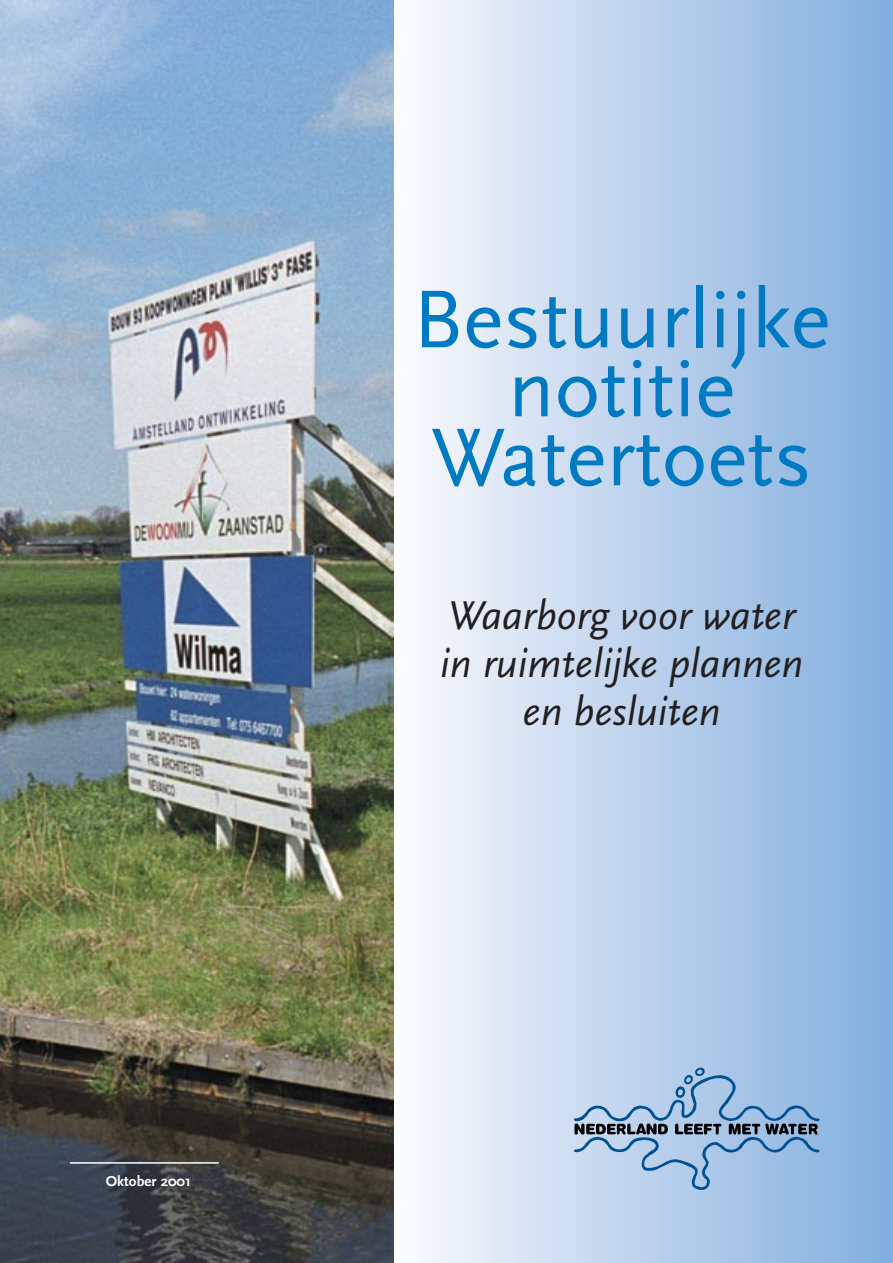
<style>
.page{position:relative;width:893px;height:1263px;background:#fff}
.page>*{position:absolute;margin:0;border:0;box-sizing:border-box;transform-origin:0 0}
.t1{font:85.5px/69px "Scala Sans";color:#007ac2;text-align:center}
.t2{font:italic 42px/48px "Scala Sans";color:#231f20;text-align:center}
.t3{font:700 15px "Scala Sans";color:#fff}
</style>
<div class="page">
<div style="left:394px;top:0;width:498px;height:1263px;background:linear-gradient(to right,#fbf9fd,#81aede)"></div>
<img style="left:0;top:0;width:393px;height:1263px">
<hr style="left:70px;top:1162px;width:149px;height:2px;background:#fff">
<svg style="left:573px;top:1066px;width:246px;height:125px;background:#9ab7d7"></svg>
<p class="t3" style="left:106px;top:1175px;width:87px">Oktober 2001</p>
<h1 class="t1" style="left:412px;top:292px;width:419px">Bestuurlijke notitie<br>Watertoets</h1>
<p class="t2" style="left:440px;top:595px;width:364px">Waarborg voor water in ruimtelijke plannen en besluiten</p>
</div>
